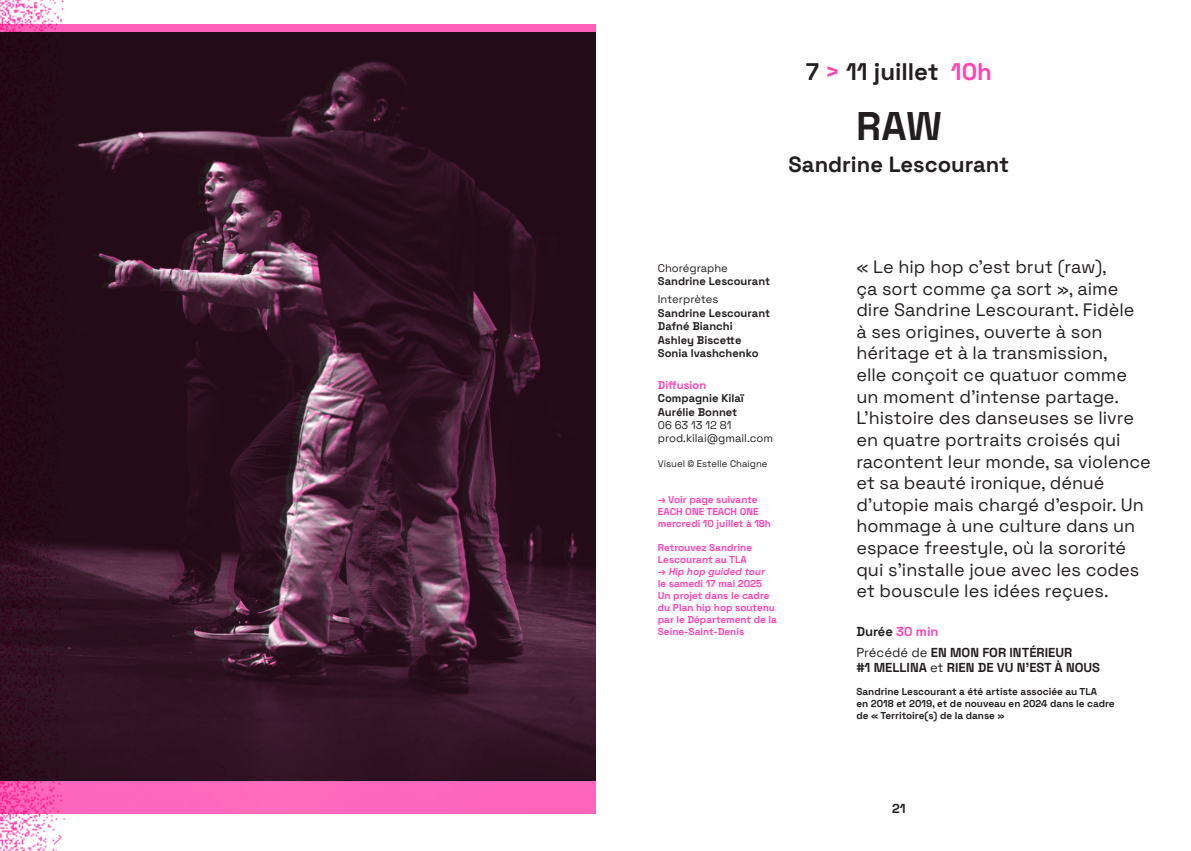
<style>
.page{position:relative;width:1191px;height:851px;background:#fff}
.page>*{position:absolute;margin:0;border:0;box-sizing:border-box;transform-origin:0 0}
.t1{font:300 40px "Space Grotesk";color:#231f20}
.t2{font:300 24px "Space Grotesk";color:#231f20}
.t3{font:300 22px "Space Grotesk";color:#231f20}
.t4{font:300 18px/21.6px "Space Grotesk";color:#231f20}
.t5{font:300 13px/21.2px "Space Grotesk";color:#231f20}
.t6{font:300 11.2px/13.4px "Space Grotesk";color:#231f20}
.t7{font:300 11.2px "Space Grotesk";color:#ff44b2}
.t8{font:300 10px/12px "Space Grotesk";color:#ff44b2}
.t9{font:300 10px/12px "Space Grotesk";color:#231f20}
.t10{font:300 9.6px "Space Grotesk";color:#231f20}
.s1{color:#ff44b2}
.s2{font-style:italic}
</style>
<div class="page">
<img style="left:0;top:813px;width:67px;height:37px">
<img style="left:0;top:24px;width:595px;height:789px">
<h2 class="t2" style="left:805px;top:54px;width:188px">7 <span class="s1">&gt;</span> 11 juillet <span class="s1">10h</span></h2>
<h1 class="t1" style="left:856px;top:96px;width:87px">RAW</h1>
<p class="t3" style="left:788px;top:148px;width:222px">Sandrine Lescourant</p>
<p class="t6" style="left:658px;top:261px;width:114px">Chorégraphe<br>Sandrine Lescourant</p>
<p class="t6" style="left:658px;top:292px;width:114px">Interprètes<br>Sandrine Lescourant<br>Dafné Bianchi<br>Ashley Biscette<br>Sonia Ivashchenko</p>
<p class="t7" style="left:658px;top:376px;width:50px">Diffusion</p>
<p class="t6" style="left:658px;top:391px;width:117px">Compagnie Kilaï<br>Aurélie Bonnet<br>06 63 13 12 81 prod.kilai@gmail.com</p>
<p class="t10" style="left:658px;top:457px;width:111px">Visuel © Estelle Chaigne</p>
<p class="t8" style="left:658px;top:493px;width:115px">→ Voir page suivante<br>EACH ONE TEACH ONE mercredi 10 juillet à 18h</p>
<p class="t8" style="left:658px;top:541px;width:96px">Retrouvez Sandrine<br>Lescourant au TLA</p>
<p class="t8" style="left:658px;top:565px;width:120px">→ <span class="s2">Hip hop guided tour </span>le samedi 17 mai 2025<br>Un projet dans le cadre du Plan hip hop soutenu par le Département de la<br>Seine-Saint-Denis</p>
<p class="t4" style="left:856px;top:255px;width:296px">« Le hip hop c’est brut (raw),<br>ça sort comme ça sort », aime dire Sandrine Lescourant. Fidèle<br>à ses origines, ouverte à son héritage et à la transmission,<br>elle conçoit ce quatuor comme un moment d’intense partage.<br>L’histoire des danseuses se livre en quatre portraits croisés qui racontent leur monde, sa violence et sa beauté ironique, dénué d’utopie mais chargé d’espoir. Un hommage à une culture dans un espace freestyle, où la sororité qui s’installe joue avec les codes et bouscule les idées reçues.</p>
<p class="t5" style="left:856px;top:619px;width:217px">Durée <span class="s1">30 min<br></span>Précédé de EN MON FOR INTÉRIEUR</p>
<p class="t5" style="left:856px;top:656px;width:245px">#1 MELLINA et RIEN DE VU N’EST À NOUS</p>
<p class="t9" style="left:856px;top:684px;width:260px">Sandrine Lescourant a été artiste associée au TLA<br>en 2018 et 2019, et de nouveau en 2024 dans le cadre de « Territoire(s) de la danse »</p>
<p class="t5" style="left:892px;top:796px;width:15px">21</p>
</div>
